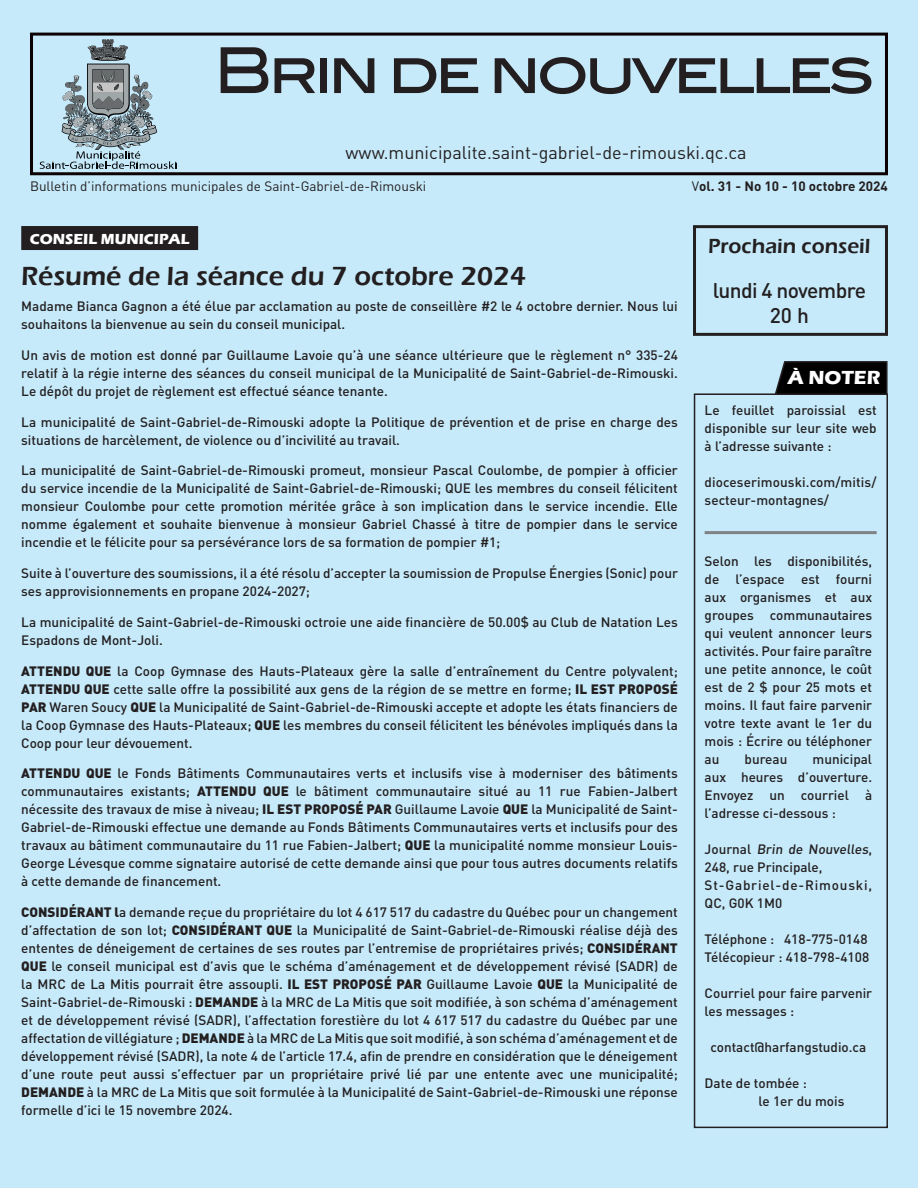
<style>
.page{position:relative;width:918px;height:1188px;background:#c6eafa}
.page>*{position:absolute;margin:0;border:0;box-sizing:border-box;transform-origin:0 0}
.t1{font:56.55px "Blair Md ITCTT Medium";letter-spacing:-.08em;color:#231f20}
.Titre{font:600 27px "Eras ITC";color:#231f20}
.t2{font:500 21px "DIN Pro";letter-spacing:-.03em;color:#231f20}
.t3{font:600 21px "Eras ITC";color:#231f20}
.t4{font:700 19.5px "Eras ITC";color:#fff}
.t5{font:18px "DIN Pro";color:#231f20}
.Sur-titre{font:700 15px "Eras ITC";color:#fff}
.t6{font:500 13.5px/18px "DIN Pro";color:#231f20;text-align:justify}
.t7{font:13.5px "DIN Pro";color:#231f20}
.t8{font:500 13.5px/18px "DIN Pro";letter-spacing:.06em;color:#231f20}
.t9{font:700 13.5px "DIN Pro";color:#231f20}
.s1{font-size:63.15px}
.s2{font-weight:400}
.s3{font-weight:900}
</style>
<div class="page">
<div style="left:694px;top:393px;width:194px;height:735px;border:2px solid #231f20"></div>
<div style="left:693px;top:225px;width:195px;height:111px;border:3px solid #231f20"></div>
<div style="left:30px;top:33px;width:858px;height:142px;border:3px solid #0b0002"></div>
<svg style="left:40px;top:39px;width:136px;height:130px"></svg>
<svg style="left:774px;top:361px;width:114px;height:35px;background:#131517"></svg>
<div style="left:21px;top:226px;width:177px;height:24px;background:#231f20"></div>
<hr style="left:705px;top:531px;width:172px;height:3px;background:#808285">
<p class="t1" style="left:214px;top:27px;width:662px"><span class="s1">B</span>rin de nouvelles</p>
<p class="t5" style="left:346px;top:140px;width:402px">www.municipalite.saint-gabriel-de-rimouski.qc.ca</p>
<p class="t7" style="left:30px;top:177px;width:398px">Bulletin d’informations municipales de Saint-Gabriel-de-Rimouski</p>
<p class="t9" style="left:692px;top:177px;width:198px"><span class="s2">V</span>ol. 31 - No 10 - 10 octobre 2024</p>
<p class="Sur-titre" style="left:30px;top:230px;width:161px">CONSEIL MUNICIPAL</p>
<p class="Titre" style="left:21px;top:260px;width:506px">Résumé de la séance du 7 octobre 2024</p>
<p class="t6" style="left:21px;top:297px;width:658px">Madame Bianca Gagnon a été élue par acclamation au poste de conseillère #2 le 4 octobre dernier. Nous lui souhaitons la bienvenue au sein du conseil municipal.</p>
<p class="t6" style="left:21px;top:345px;width:658px">Un avis de motion est donné par Guillaume Lavoie qu’à une séance ultérieure que le règlement n° 335-24 relatif à la régie interne des séances du conseil municipal de la Municipalité de Saint-Gabriel-de-Rimouski.<br>Le dépôt du projet de règlement est effectué séance tenante.</p>
<p class="t6" style="left:21px;top:412px;width:658px">La municipalité de Saint-Gabriel-de-Rimouski adopte la Politique de prévention et de prise en charge des situations de harcèlement, de violence ou d’incivilité au travail.</p>
<p class="t6" style="left:21px;top:461px;width:658px">La municipalité de Saint-Gabriel-de-Rimouski promeut, monsieur Pascal Coulombe, de pompier à officier du service incendie de la Municipalité de Saint-Gabriel-de-Rimouski; QUE les membres du conseil félicitent monsieur Coulombe pour cette promotion méritée grâce à son implication dans le service incendie. Elle nomme également et souhaite bienvenue à monsieur Gabriel Chassé à titre de pompier dans le service incendie et le félicite pour sa persévérance lors de sa formation de pompier #1;</p>
<p class="t6" style="left:21px;top:564px;width:658px">Suite à l’ouverture des soumissions, il a été résolu d’accepter la soumission de Propulse Énergies (Sonic) pour ses approvisionnements en propane 2024-2027;</p>
<p class="t6" style="left:21px;top:612px;width:658px">La municipalité de Saint-Gabriel-de-Rimouski octroie une aide financière de 50.00$ au Club de Natation Les<br>Espadons de Mont-Joli.</p>
<p class="t6" style="left:21px;top:661px;width:658px"><span class="s3">ATTENDU QUE</span> la Coop Gymnase des Hauts-Plateaux gère la salle d’entraînement du Centre polyvalent; <span class="s3">ATTENDU QUE</span> cette salle offre la possibilité aux gens de la région de se mettre en forme; <span class="s3">IL EST PROPOSÉ PAR</span> Waren Soucy <span class="s3">QUE</span> la Municipalité de Saint-Gabriel-de-Rimouski accepte et adopte les états financiers de la Coop Gymnase des Hauts-Plateaux; <span class="s3">QUE</span> les membres du conseil félicitent les bénévoles impliqués dans la Coop pour leur dévouement.</p>
<p class="t6" style="left:21px;top:764px;width:658px"><span class="s3">ATTENDU QUE</span> le Fonds Bâtiments Communautaires verts et inclusifs vise à moderniser des bâtiments communautaires existants; <span class="s3">ATTENDU QUE</span> le bâtiment communautaire situé au 11 rue Fabien-Jalbert nécessite des travaux de mise à niveau; <span class="s3">IL EST PROPOSÉ PAR</span> Guillaume Lavoie <span class="s3">QUE</span> la Municipalité de Saint-Gabriel-de-Rimouski effectue une demande au Fonds Bâtiments Communautaires verts et inclusifs pour des travaux au bâtiment communautaire du 11 rue Fabien-Jalbert; <span class="s3">QUE</span> la municipalité nomme monsieur Louis-George Lévesque comme signataire autorisé de cette demande ainsi que pour tous autres documents relatifs à cette demande de financement.</p>
<p class="t6" style="left:21px;top:903px;width:658px"><span class="s3">CONSIDÉRANT l</span>a demande reçue du propriétaire du lot 4 617 517 du cadastre du Québec pour un changement d’affectation de son lot; <span class="s3">CONSIDÉRANT QUE</span> la Municipalité de Saint-Gabriel-de-Rimouski réalise déjà des ententes de déneigement de certaines de ses routes par l’entremise de propriétaires privés; <span class="s3">CONSIDÉRANT QUE</span> le conseil municipal est d’avis que le schéma d’aménagement et de développement révisé (SADR) de la MRC de La Mitis pourrait être assoupli. <span class="s3">IL EST PROPOSÉ PAR</span> Guillaume Lavoie <span class="s3">QUE</span> la Municipalité de Saint-Gabriel-de-Rimouski : <span class="s3">DEMANDE</span> à la MRC de La Mitis que soit modifiée, à son schéma d’aménagement et de développement révisé (SADR), l’affectation forestière du lot 4 617 517 du cadastre du Québec par une affectation de villégiature ; <span class="s3">DEMANDE</span> à la MRC de La Mitis que soit modifié, à son schéma d’aménagement et de développement révisé (SADR), la note 4 de l’article 17.4, afin de prendre en considération que le déneigement d’une route peut aussi s’effectuer par un propriétaire privé lié par une entente avec une municipalité; <span class="s3">DEMANDE</span> à la MRC de La Mitis que soit formulée à la Municipalité de Saint-Gabriel-de-Rimouski une réponse formelle d’ici le 15 novembre 2024.</p>
<p class="t3" style="left:708px;top:234px;width:164px">Prochain conseil</p>
<p class="t2" style="left:713px;top:276px;width:155px">lundi 4 novembre</p>
<p class="t2" style="left:770px;top:301px;width:41px">20 h</p>
<p class="t4" style="left:788px;top:366px;width:94px">À NOTER</p>
<p class="t6" style="left:705px;top:400px;width:174px">Le feuillet paroissial est disponible sur leur site web à l’adresse suivante :</p>
<p class="t6" style="left:705px;top:472px;width:173px">dioceserimouski.com/mitis/ secteur-montagnes/</p>
<p class="t6" style="left:705px;top:552px;width:169px">Selon les disponibilités, de l’espace est fourni aux organismes et aux groupes communautaires qui veulent annoncer leurs activités. Pour faire paraître une petite annonce, le coût est de 2 $ pour 25 mots et moins. Il faut faire parvenir votre texte avant le 1er du mois : Écrire ou téléphoner au</p>
<p class="t6" style="left:705px;top:750px;width:169px;text-indent:108px">municipal aux heures d’ouverture.<br>Envoyez un courriel à l’adresse ci-dessous :</p>
<p class="t6" style="left:705px;top:840px;width:169px">J o u rn a l Brin de Nouvelles,<br>248, rue Principale,</p>
<p class="t8" style="left:705px;top:876px;width:169px">St-Gabriel-de-Rimouski,<br>QC, G0K 1M0</p>
<p class="t6" style="left:705px;top:930px;width:166px">Téléphone : 418-775-0148<br>Télécopieur : 418-798-4108</p>
<p class="t6" style="left:705px;top:984px;width:169px">Courriel pour faire parvenir les messages :</p>
<p class="t6" style="left:711px;top:1038px;width:157px">contact@harfangstudio.ca</p>
<p class="t6" style="left:705px;top:1074px;width:104px">Date de tombée :</p>
<p class="t6" style="left:759px;top:1092px;width:87px">le 1er du mois</p>
<p class="t6" style="left:745px;top:750px;width:44px">bureau</p>
</div>
